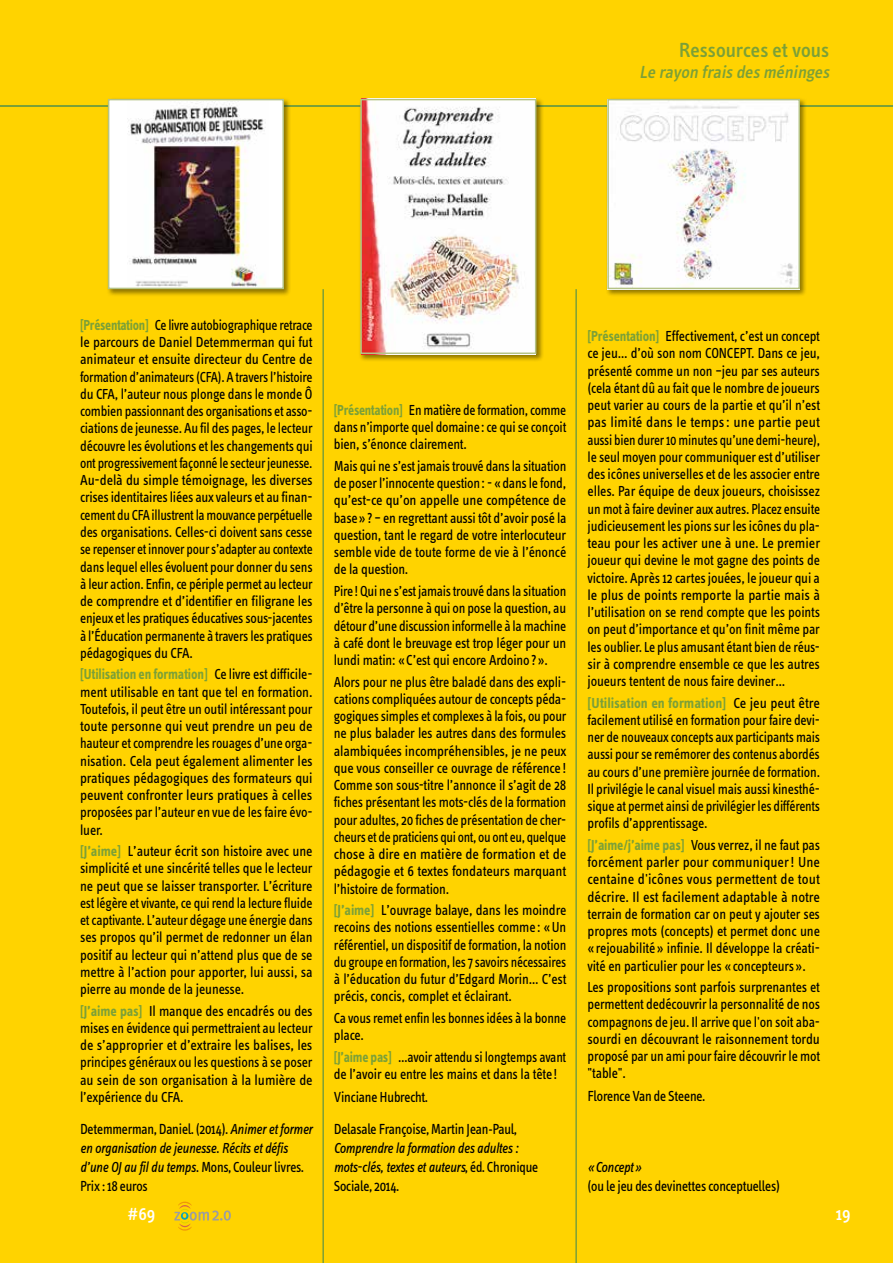
<style>
.page{position:relative;width:893px;height:1263px;background:#ffd300}
.page>*{position:absolute;margin:0;border:0;box-sizing:border-box;transform-origin:0 0}
.t1{font:500 21px "Info Text";color:#7ba038}
.t2{font:italic 500 18px "Info Text";color:#7ba038}
.t3{font:500 18px "Info Text";color:#fff}
.t4{font:15px/17.2px "Info Text";letter-spacing:-.015em;color:#000;text-align:justify;scale:.9 1}
.t5{font:15px/17.2px "Info Text";letter-spacing:-.015em;color:#000;text-align:justify;scale:.87 1}
.t6{font:15px/17.2px "Info Text";letter-spacing:-.015em;color:#000;text-align:justify;scale:.92 1}
.t7{font:15px/17.2px "Info Text";letter-spacing:-.015em;color:#000;text-align:justify;scale:.89 1}
.t8{font:15px/17.2px "Info Text";letter-spacing:-.015em;color:#000;text-align:justify;scale:.91 1}
.t9{font:15px/17.2px "Info Text";letter-spacing:-.015em;color:#000;text-align:justify;scale:.95 1}
.t10{font:15px/17.2px "Info Text";letter-spacing:-.015em;color:#000;scale:.88 1}
.t11{font:italic 15px/18.8px "Info Text";letter-spacing:-.02em;color:#000;scale:.9 1}
.t12{font:15px "Info Text";letter-spacing:-.015em;color:#000;scale:.9 1}
.s1{font-weight:700;color:#7ba038}
.s2{font-style:normal}
</style>
<div class="page">
<svg style="left:174px;top:1201px;width:57px;height:30px"></svg>
<hr style="left:0;top:105px;width:893px;height:1px;background:#7ba038">
<hr style="left:322px;top:289px;width:2px;height:974px;background:#7ba038">
<hr style="left:575px;top:289px;width:2px;height:974px;background:#7ba038">
<div style="left:359px;top:97px;width:185px;height:265px;background:#000;opacity:.45"></div>
<img style="left:363px;top:102px;width:170px;height:249px">
<div style="left:360px;top:99px;width:176px;height:255px;border:2px solid #b5c386"></div>
<div style="left:106px;top:97px;width:185px;height:199px;background:#000;opacity:.45"></div>
<div style="left:109px;top:100px;width:174px;height:188px;background:#fff"></div>
<img style="left:127px;top:102px;width:139px;height:184px">
<div style="left:108px;top:99px;width:176px;height:190px;border:2px solid #b5c386"></div>
<div style="left:606px;top:97px;width:202px;height:200px;background:#000;opacity:.45"></div>
<img style="left:610px;top:102px;width:187px;height:184px">
<div style="left:607px;top:99px;width:193px;height:190px;border:2px solid #b5c386"></div>
<h1 class="t1" style="left:679px;top:39px;width:152px">Ressources et vous</h1>
<p class="t2" style="left:639px;top:62px;width:195px">Le rayon frais des méninges</p>
<p class="t5" style="left:80px;top:316px;width:269px"><span class="s1">[Présentation]</span> Ce livre autobiographique retrace le parcours de Daniel Detemmerman qui fut animateur et ensuite directeur du Centre de formation d’animateurs (CFA). A travers l’histoire du CFA, l’auteur nous plonge dans le monde Ô combien passionnant des organisations et asso&shy;ciations de jeunesse. Au fil des pages, le lecteur découvre les évolutions et les changements qui ont progressivement façonné le secteur jeunesse.<br>Au-delà du simple témoignage, les diverses crises identitaires liées aux valeurs et au finan&shy;cement du CFA illustrent la mouvance perpétuelle des organisations. Celles-ci doivent sans cesse se repenser et innover pour s’adapter au contexte dans lequel elles évoluent pour donner du sens à leur action. Enfin, ce périple permet au lecteur de comprendre et d’identifier en filigrane les enjeux et les pratiques éducatives sous-jacentes à l’Éducation permanente à travers les pratiques pédagogiques du CFA.</p>
<p class="t4" style="left:80px;top:666px;width:260px"><span class="s1">[Utilisation en formation]</span> Ce livre est difficile&shy;ment utilisable en tant que tel en formation.<br>Toutefois, il peut être un outil intéressant pour toute personne qui veut prendre un peu de hauteur et comprendre les rouages d’une orga&shy;nisation. Cela peut également alimenter les pratiques pédagogiques des formateurs qui peuvent confronter leurs pratiques à celles proposées par l’auteur en vue de les faire évo&shy;luer.</p>
<p class="t6" style="left:80px;top:842px;width:254px"><span class="s1">[J’aime]</span> L’auteur écrit son histoire avec une simplicité et une sincérité telles que le lecteur ne peut que se laisser transporter. L’écriture est légère et vivante, ce qui rend la lecture fluide et captivante. L’auteur dégage une énergie dans ses propos qu’il permet de redonner un élan positif au lecteur qui n’attend plus que de se mettre à l’action pour apporter, lui aussi, sa pierre au monde de la jeunesse.</p>
<p class="t8" style="left:80px;top:1002px;width:257px"><span class="s1">[J’aime pas]</span> Il manque des encadrés ou des mises en évidence qui permettraient au lecteur de s’approprier et d’extraire les balises, les principes généraux ou les questions à se poser au sein de son organisation à la lumière de l’expérience du CFA.</p>
<p class="t10" style="left:334px;top:401px;width:266px;text-align:justify"><span class="s1">[Présentation]</span> En matière de formation, comme dans n’importe quel domaine: ce qui se conçoit bien, s’énonce clairement.</p>
<p class="t7" style="left:334px;top:457px;width:263px">Mais qui ne s’est jamais trouvé dans la situation de poser l’innocente question: - «dans le fond, qu’est-ce qu’on appelle une compétence de base»? – en regrettant aussi tôt d’avoir posé la question, tant le regard de votre interlocuteur semble vide de toute forme de vie à l’énoncé de la question.</p>
<p class="t7" style="left:334px;top:582px;width:263px">Pire! Qui ne s’est jamais trouvé dans la situation d’être la personne à qui on pose la question, au détour d’une discussion informelle à la machine à café dont le breuvage est trop léger pour un lundi matin: «C’est qui encore Ardoino?».</p>
<p class="t4" style="left:334px;top:673px;width:260px">Alors pour ne plus être baladé dans des expli&shy;cations compliquées autour de concepts péda&shy;gogiques simples et complexes à la fois, ou pour ne plus balader les autres dans des formules alambiquées incompréhensibles, je ne peux que vous conseiller ce ouvrage de référence!<br>Comme son sous-titre l’annonce il s’agit de 28 fiches présentant les mots-clés de la formation pour adultes, 20 fiches de présentation de cher&shy;cheurs et de praticiens qui ont, ou ont eu, quelque chose à dire en matière de formation et de pédagogie et 6 textes fondateurs marquant l’histoire de formation.</p>
<p class="t6" style="left:334px;top:901px;width:254px"><span class="s1">[J’aime]</span> L’ouvrage balaye, dans les moindre recoins des notions essentielles comme: «Un référentiel, un dispositif de formation, la notion du groupe en formation, les 7 savoirs nécessaires à l’éducation du futur d’Edgard Morin… C’est précis, concis, complet et éclairant.</p>
<p class="t10" style="left:334px;top:1009px;width:266px">Ca vous remet enfin les bonnes idées à la bonne place.</p>
<p class="t10" style="left:334px;top:1048px;width:266px"><span class="s1">[J’aime pas]</span> …avoir attendu si longtemps avant de l’avoir eu entre les mains et dans la tête!</p>
<p class="t12" style="left:334px;top:1088px;width:106px">Vinciane Hubrecht.</p>
<p class="t11" style="left:80px;top:1120px;width:260px"><span class="s2">Detemmerman, Daniel. (2014).</span> Animer et former en organisation de jeunesse. Récits et défis d’une OJ au fil du temps. <span class="s2">Mons, Couleur livres.<br>Prix : 18 euros</span></p>
<p class="t12" style="left:334px;top:1121px;width:205px">Delasale Françoise, Martin Jean-Paul,</p>
<p class="t11" style="left:334px;top:1139px;width:229px">Comprendre la formation des adultes : mots-clés, textes et auteurs<span class="s2">, éd. Chronique<br>Sociale, 2014.</span></p>
<p class="t4" style="left:588px;top:327px;width:260px"><span class="s1">[Présentation]</span> Effectivement, c’est un concept ce jeu… d’où son nom CONCEPT. Dans ce jeu, présenté comme un non –jeu par ses auteurs (cela étant dû au fait que le nombre de joueurs peut varier au cours de la partie et qu’il n’est pas limité dans le temps: une partie peut aussi bien durer 10 minutes qu’une demi-heure), le seul moyen pour communiquer est d’utiliser des icônes universelles et de les associer entre elles. Par équipe de deux joueurs, choisissez un mot à faire deviner aux autres. Placez ensuite judicieusement les pions sur les icônes du pla&shy;teau pour les activer une à une. Le premier joueur qui devine le mot gagne des points de victoire. Après 12 cartes jouées, le joueur qui a le plus de points remporte la partie mais à l’utilisation on se rend compte que les points on peut d’importance et qu’on finit même par les oublier. Le plus amusant étant bien de réus&shy;sir à comprendre ensemble ce que les autres joueurs tentent de nous faire deviner…</p>
<p class="t9" style="left:588px;top:694px;width:246px"><span class="s1">[Utilisation en formation]</span> Ce jeu peut être facilement utilisé en formation pour faire devi&shy;ner de nouveaux concepts aux participants mais aussi pour se remémorer des contenus abordés au cours d’une première journée de formation.<br>Il privilégie le canal visuel mais aussi kinesthé&shy;sique at permet ainsi de privilégier les différents profils d’apprentissage.</p>
<p class="t4" style="left:588px;top:836px;width:260px"><span class="s1">[J’aime/j’aime pas]</span> Vous verrez, il ne faut pas forcément parler pour communiquer! Une centaine d'icônes vous permettent de tout décrire. Il est facilement adaptable à notre terrain de formation car on peut y ajouter ses propres mots (concepts) et permet donc une «rejouabilité» infinie. Il développe la créati&shy;vité en particulier pour les «concepteurs».</p>
<p class="t8" style="left:588px;top:978px;width:257px">Les propositions sont parfois surprenantes et permettent dedécouvrir la personnalité de nos compagnons de jeu. Il arrive que l'on soit aba&shy;sourdi en découvrant le raisonnement tordu proposé par un ami pour faire découvrir le mot "table".</p>
<p class="t12" style="left:588px;top:1088px;width:132px">Florence Van de Steene.</p>
<p class="t11" style="left:587px;top:1157px;width:62px">«Concept»</p>
<p class="t12" style="left:587px;top:1177px;width:215px">(ou le jeu des devinettes conceptuelles)</p>
<p class="t3" style="left:128px;top:1204px;width:29px">#69</p>
<p class="t3" style="left:836px;top:1204px;width:16px">19</p>
</div>
